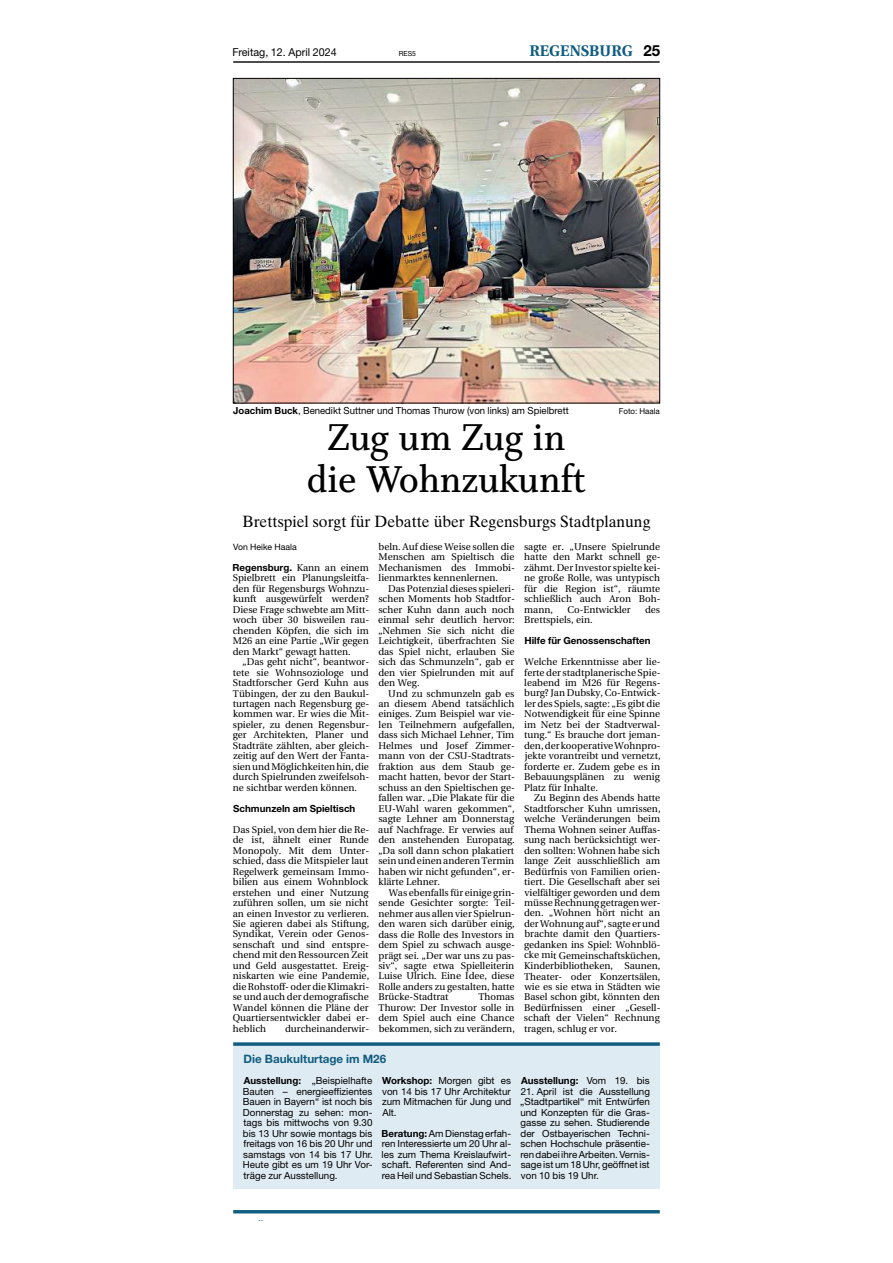
<style>
.page{position:relative;width:893px;height:1263px;background:#fff}
.page>*{position:absolute;margin:0;border:0;box-sizing:border-box;transform-origin:0 0}
.t1{font:600 41.85px/41.8px "Whitman";color:#000001;text-align:center;scale:.96 1}
.t2{font:16.35px "Times Ten CE Roman";color:#000001;scale:.96 1}
.t3{font:15.3px "Utopia";color:#105d80}
.t4{font:11.7px "Helvetica Neue LT55 Roman OV ATFVAY";color:#105d80}
.t5{font:10.95px "Helvetica Neue LT55 Roman";color:#000001}
.t6{font:9.75px/10.5px "Utopia OV ATFVAZ";color:#000001;text-align:justify}
.t7{font:9.75px/10.5px "Helvetica Neue LT55 Roman";color:#000001;text-align:justify}
.t8{font:9.75px "Helvetica Neue LT55 Roman OV ATFVAY";color:#000001}
.t9{font:8.7px "Helvetica Neue LT55 Roman";color:#000001}
.t10{font:8.1px "Helvetica Neue LT55 Roman";color:#000001}
.t11{font:7.05px "Helvetica Neue LT55 Roman";color:#000001}
.s1{font-family:"Helvetica Neue LT55 Roman OV ATFVAY";color:#000001}
.s2{font-family:"Helvetica Neue LT55 Roman OV ATFVAY"}
.s3{font-family:"Utopia OV ATFVAZ"}
.s4{font-family:"Helvetica Neue LT55 Roman"}
</style>
<div class="page">
<hr style="left:233px;top:61px;width:427px;height:2px;background:#000001">
<div style="left:233px;top:1042px;width:427px;height:147px;background:#dfebf2"></div>
<svg style="left:233px;top:1042px;width:427px;height:4px;background:#2d7190"></svg>
<hr style="left:233px;top:1210px;width:427px;height:3px;background:#105d80">
<img style="left:235px;top:80px;width:423px;height:321px">
<div style="left:233px;top:78px;width:427px;height:325px;border:1px solid #000001"></div>
<p class="t5" style="left:232px;top:48px;width:106px">Freitag, 12. April 2024</p>
<p class="t11" style="left:399px;top:51px;width:19px">RES5</p>
<h3 class="t3" style="left:529px;top:42px;width:132px">REGENSBURG <span class="s1">25</span></h3>
<p class="t7" style="left:233px;top:406px;width:337px"><span class="s2">Joachim Buck</span>, Benedikt Suttner und Thomas Thurow (von links) am Spielbrett</p>
<p class="t10" style="left:619px;top:408px;width:42px">Foto: Haala</p>
<h1 class="t1" style="left:307px;top:421px;width:292px">Zug um Zug in die Wohnzukunft</h1>
<h2 class="t2" style="left:242px;top:515px;width:426px">Brettspiel sorgt für Debatte über Regensburgs Stadtplanung</h2>
<p class="t6" style="left:378px;top:542px;width:138px">beln. Auf diese Weise sollen die Menschen am Spieltisch die Mechanismen des Immobi&shy;lienmarktes kennenlernen.</p>
<p class="t6" style="left:378px;top:584px;width:138px;text-align:left;text-indent:10px">Das Potenzial dieses spieleri&shy;schen Moments hob Stadtfor&shy;scher Kuhn dann auch noch einmal sehr deutlich hervor: „Nehmen Sie sich nicht die<br>Leichtigkeit, überfrachten Sie das Spiel nicht, erlauben Sie sich das Schmunzeln“, gab er den vier Spielrunden mit auf den Weg.</p>
<p class="t6" style="left:378px;top:689px;width:138px;text-align:left;text-indent:10px">Und zu schmunzeln gab es an diesem Abend tatsächlich einiges. Zum Beispiel war vie&shy;len Teilnehmern aufgefallen, dass sich Michael Lehner, Tim<br>Helmes und Josef Zimmer&shy;mann von der CSU-Stadtrats&shy;fraktion aus dem Staub ge&shy;macht hatten, bevor der Start&shy;schuss an den Spieltischen ge&shy;fallen war. „Die Plakate für die<br>EU-Wahl waren gekommen“, sagte Lehner am Donnerstag auf Nachfrage. Er verwies auf den anstehenden Europatag. „Da soll dann schon plakatiert sein undeinen anderen Termin haben wir nicht gefunden“, er&shy;klärte Lehner.</p>
<p class="t6" style="left:378px;top:888px;width:138px;text-indent:10px">Was ebenfalls für einige grin&shy;sende Gesichter sorgte: Teil&shy;nehmer aus allen vier Spielrun&shy;den waren sich darüber einig, dass die Rolle des Investors in dem Spiel zu schwach ausge&shy;prägt sei. „Der war uns zu pas&shy;siv“, sagte etwa Spielleiterin Luise Ulrich. Eine Idee, diese Rolle anders zu gestalten, hatte Brücke-Stadtrat</p>
<p class="t6" style="left:524px;top:542px;width:138px">sagte er. „Unsere Spielrunde hatte den Markt schnell ge&shy;zähmt. Der Investor spielte kei&shy;ne große Rolle, was untypisch für die Region ist“, räumte schließlich auch Aron Boh&shy;mann,</p>
<p class="t9" style="left:233px;top:543px;width:65px">Von Heike Haala</p>
<p class="t8" style="left:233px;top:562px;width:138px">Regensburg. <span class="s3">Kann an einem</span></p>
<p class="t6" style="left:233px;top:574px;width:138px">Spielbrett ein Planungsleitfa&shy;den für Regensburgs Wohnzu&shy;kunft ausgewürfelt werden?<br>Diese Frage schwebte am Mitt&shy;woch über 30 bisweilen rau&shy;chenden Köpfen, die sich im M26 an eine Partie „Wir gegen den Markt“ gewagt hatten.</p>
<p class="t6" style="left:233px;top:657px;width:138px;text-indent:10px">„Das geht nicht“, beantwor&shy;tete sie Wohnsoziologe und Stadtforscher Gerd Kuhn aus Tübingen, der zu den Baukul&shy;turtagen nach Regensburg ge&shy;kommen war. Er wies die Mit&shy;spieler, zu denen Regensbur&shy;ger Architekten, Planer und Stadträte zählten, aber gleich&shy;zeitig auf den Wert der Fanta&shy;sienundMöglichkeiten hin, die durch Spielrunden zweifelsoh&shy;ne sichtbar werden können.</p>
<p class="t8" style="left:233px;top:803px;width:124px">Schmunzeln am Spieltisch</p>
<p class="t6" style="left:233px;top:825px;width:138px">Das Spiel, von dem hier die Re&shy;de ist, ähnelt einer Runde Monopoly. Mit dem Unter&shy;schied, dass die Mitspieler laut Regelwerk gemeinsam Immo&shy;bilien aus einem Wohnblock erstehen und einer Nutzung zuführen sollen, um sie nicht an einen Investor zu verlieren.<br>Sie agieren dabei als Stiftung, Syndikat, Verein oder Genos&shy;senschaft und sind entspre&shy;chend mit den Ressourcen Zeit und Geld ausgestattet. Ereig&shy;niskarten wie eine Pandemie, die Rohstoff- oder dieKlimakri&shy;se und auch der demografische Wandel können die Pläne der Quartiersentwickler dabei er&shy;heblich</p>
<p class="t6" style="left:567px;top:605px;width:65px">Co-Entwickler</p>
<p class="t6" style="left:645px;top:605px;width:17px">des</p>
<p class="t6" style="left:524px;top:615px;width:70px">Brettspiels, ein.</p>
<p class="t8" style="left:524px;top:635px;width:128px">Hilfe für Genossenschaften</p>
<p class="t6" style="left:524px;top:657px;width:138px">Welche Erkenntnisse aber lie&shy;ferte der stadtplanerische Spie&shy;leabend im M26 für Regens&shy;burg? Jan Dubsky, Co-Entwick&shy;ler des Spiels, sagte: „Es gibt die Notwendigkeit für eine Spinne im Netz bei der Stadtverwal&shy;tung.“ Es brauche dort jeman&shy;den,derkooperativeWohnpro&shy;jekte vorantreibt und vernetzt, forderte er. Zudem gebe es in Bebauungsplänen zu wenig Platz für Inhalte.</p>
<p class="t6" style="left:524px;top:793px;width:138px;text-indent:10px">Zu Beginn des Abends hatte Stadtforscher Kuhn umrissen, welche Veränderungen beim Thema Wohnen seiner Auffas&shy;sung nach berücksichtigt wer&shy;den sollten: Wohnen habe sich lange Zeit ausschließlich am Bedürfnis von Familien orien&shy;tiert. Die Gesellschaft aber sei vielfältiger geworden und dem müsse Rechnung getragenwer&shy;den. „Wohnen hört nicht an derWohnung auf“, sagte erund brachte damit den Quartiers&shy;gedanken ins Spiel: Wohnblö&shy;cke mit Gemeinschaftsküchen, Kinderbibliotheken, Saunen, Theater- oder Konzertsälen, wie es sie etwa in Städten wie Basel schon gibt, könnten den Bedürfnissen einer „Gesell&shy;schaft der Vielen“ Rechnung tragen, schlug er vor.</p>
<p class="t6" style="left:378px;top:993px;width:138px;text-indent:100px">Thomas Thurow: Der Investor solle in dem Spiel auch eine Chance bekommen, sich zu verändern,</p>
<p class="t6" style="left:285px;top:1024px;width:86px">durcheinanderwir-</p>
<p class="t4" style="left:244px;top:1053px;width:144px">Die Baukulturtage im M26</p>
<p class="t7" style="left:382px;top:1076px;width:131px"><span class="s2">Workshop:</span> Morgen gibt es von 14 bis 17 Uhr Architektur zum Mitmachen für Jung und Alt.</p>
<p class="t7" style="left:382px;top:1129px;width:131px"><span class="s2">Beratung:</span> Am Dienstag erfah&shy;ren Interessierte um 20 Uhr al&shy;les zum Thema Kreislaufwirt&shy;schaft. Referenten sind And&shy;rea Heil und Sebastian Schels.</p>
<p class="t7" style="left:243px;top:1076px;width:131px"><span class="s2">Ausstellung:</span> „Beispielhafte Bauten – energieeffizientes Bauen in Bayern“ ist noch bis Donnerstag zu sehen: mon&shy;tags bis mittwochs von 9.30 bis 13 Uhr sowie montags bis freitags von 16 bis 20 Uhr und samstags von 14 bis 17 Uhr.<br>Heute gibt es um 19 Uhr Vor&shy;träge zur Ausstellung.</p>
<p class="t8" style="left:521px;top:1075px;width:130px">Ausstellung: <span class="s4">Vom 19. bis</span></p>
<p class="t7" style="left:520px;top:1087px;width:131px">21. April ist die Ausstellung „Stadtpartikel“ mit Entwürfen und Konzepten für die Gras&shy;gasse zu sehen. Studierende der Ostbayerischen Techni&shy;schen Hochschule präsentie&shy;rendabei ihreArbeiten.Vernis&shy;sage ist um 18 Uhr, geöffnet ist von 10 bis 19 Uhr.</p>
</div>
